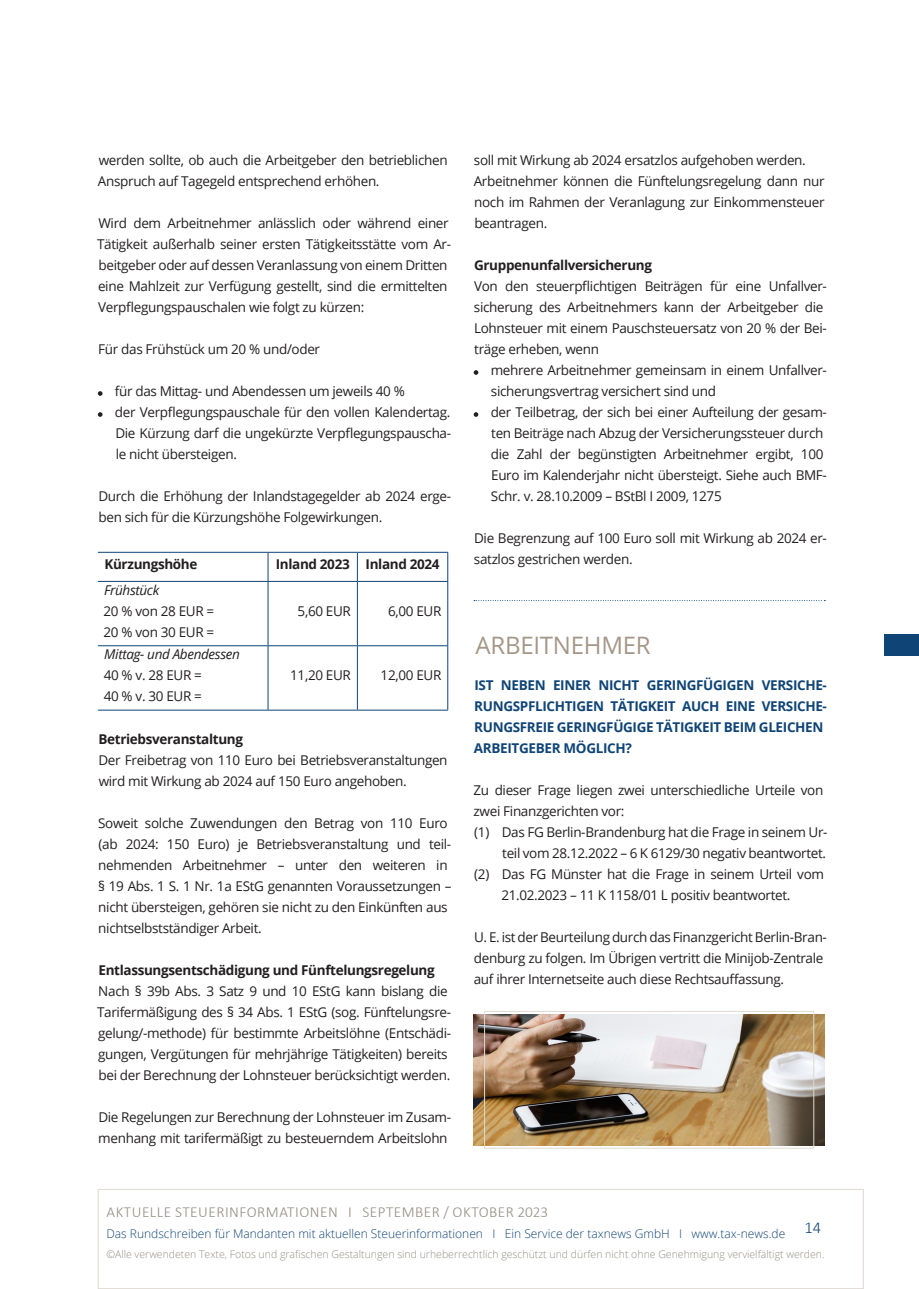
<style>
.page{position:relative;width:919px;height:1289px;background:#fff}
.page>*{position:absolute;margin:0;border:0;box-sizing:border-box;transform-origin:0 0}
.t1{font:24px "Open Sans";letter-spacing:-.01em;color:#a59788}
.t2{font:300 16.5px "Calibri";color:#0f4476}
.t3{font:300 15.3px "Calibri";letter-spacing:.03em;color:#948e83}
.t4{font:13.5px/21px "Open Sans";letter-spacing:-.025em;color:#231f20}
.t5{font:700 13.5px/21px "Open Sans";letter-spacing:-.025em;color:#0f4476}
.t6{font:700 13.5px "Open Sans";letter-spacing:-.025em;color:#231f20}
.t7{font:italic 13.5px "Open Sans";letter-spacing:-.025em;color:#231f20}
.t8{font:300 12px "Open Sans";color:#0f4476}
.t9{font:300 10.5px "Open Sans";color:#948e83}
</style>
<div class="page">
<div style="left:98px;top:1188px;width:765px;height:100px;border:1px solid #dfd9d1"></div>
<svg style="left:98px;top:391px;width:4px;height:5px"></svg>
<svg style="left:98px;top:412px;width:4px;height:5px"></svg>
<svg style="left:98px;top:553px;width:349px;height:156px"></svg>
<hr style="left:98px;top:552px;width:170px;height:1px;background:#0f4476">
<hr style="left:268px;top:552px;width:89px;height:1px;background:#0f4476">
<svg style="left:267px;top:552px;width:1px;height:29px"></svg>
<hr style="left:357px;top:552px;width:91px;height:1px;background:#0f4476">
<svg style="left:357px;top:552px;width:1px;height:29px"></svg>
<svg style="left:447px;top:552px;width:1px;height:29px"></svg>
<hr style="left:98px;top:581px;width:170px;height:1px;background:#0f4476">
<hr style="left:268px;top:581px;width:89px;height:1px;background:#0f4476">
<hr style="left:267px;top:581px;width:1px;height:64px;background:#0f4476">
<hr style="left:357px;top:581px;width:91px;height:1px;background:#0f4476">
<hr style="left:357px;top:581px;width:1px;height:64px;background:#0f4476">
<hr style="left:447px;top:581px;width:1px;height:64px;background:#0f4476">
<hr style="left:98px;top:645px;width:170px;height:1px;background:#0f4476">
<hr style="left:268px;top:645px;width:89px;height:1px;background:#0f4476">
<hr style="left:267px;top:646px;width:1px;height:63px;background:#0f4476">
<hr style="left:357px;top:645px;width:91px;height:1px;background:#0f4476">
<hr style="left:357px;top:646px;width:1px;height:63px;background:#0f4476">
<hr style="left:447px;top:646px;width:1px;height:63px;background:#0f4476">
<hr style="left:98px;top:709px;width:170px;height:1px;background:#0f4476">
<hr style="left:268px;top:709px;width:89px;height:1px;background:#0f4476">
<hr style="left:357px;top:709px;width:91px;height:1px;background:#0f4476">
<svg style="left:473px;top:370px;width:5px;height:5px"></svg>
<svg style="left:473px;top:412px;width:5px;height:5px"></svg>
<div style="left:884px;top:634px;width:34px;height:21px;background:#0f4476"></div>
<img style="left:473px;top:1014px;width:351px;height:131px">
<div style="left:484px;top:1011px;width:330px;height:137px;border:1px solid #dfd9d1"></div>
<svg style="left:474px;top:600px;width:351px;height:1px"></svg>
<p class="t4" style="left:98px;top:149px;width:351px">werden sollte, ob auch die Arbeitgeber den betrieblichen<br>Anspruch auf Tagegeld entsprechend erhöhen.</p>
<p class="t4" style="left:97px;top:212px;width:355px">Wird dem Arbeitnehmer anlässlich oder während einer Tätigkeit außerhalb seiner ersten Tätigkeitsstätte vom Ar&shy;beitgeber oder auf dessen Veranlassung von einem Dritten eine Mahlzeit zur Verfügung gestellt, sind die ermittelten Verpflegungspauschalen wie folgt zu kürzen:</p>
<p class="t4" style="left:98px;top:338px;width:223px">Für das Frühstück um 20 % und/oder</p>
<p class="t4" style="left:115px;top:380px;width:338px">für das Mittag- und Abendessen um jeweils 40 %<br>der Verpflegungspauschale für den vollen Kalendertag.<br>Die Kürzung darf die ungekürzte Verpflegungspauscha&shy;le nicht übersteigen.</p>
<p class="t4" style="left:98px;top:485px;width:354px">Durch die Erhöhung der Inlandstagegelder ab 2024 erge&shy;ben sich für die Kürzungshöhe Folgewirkungen.</p>
<p class="t6" style="left:104px;top:554px;width:94px">Kürzungshöhe</p>
<p class="t6" style="left:276px;top:554px;width:165px">Inland 2023 Inland 2024</p>
<p class="t7" style="left:104px;top:580px;width:57px">Frühstück</p>
<p class="t4" style="left:103px;top:600px;width:112px">20 % von 28 EUR =<br>20 % von 30 EUR =</p>
<p class="t4" style="left:297px;top:600px;width:55px">5,60 EUR</p>
<p class="t4" style="left:388px;top:600px;width:55px">6,00 EUR</p>
<p class="t7" style="left:104px;top:645px;width:137px">Mittag- und Abendessen</p>
<p class="t4" style="left:104px;top:664px;width:100px">40 % v. 28 EUR =<br>40 % v. 30 EUR =</p>
<p class="t4" style="left:290px;top:664px;width:62px">11,20 EUR</p>
<p class="t4" style="left:380px;top:664px;width:62px">12,00 EUR</p>
<p class="t6" style="left:98px;top:729px;width:146px">Betriebsveranstaltung</p>
<p class="t4" style="left:98px;top:748px;width:351px">Der Freibetrag von 110 Euro bei Betriebsveranstaltungen wird mit Wirkung ab 2024 auf 150 Euro angehoben.</p>
<p class="t4" style="left:98px;top:811px;width:355px">Soweit solche Zuwendungen den Betrag von 110 Euro (ab 2024: 150 Euro) je Betriebsveranstaltung und teil&shy;nehmenden Arbeitnehmer – unter den weiteren in § 19 Abs. 1 S. 1 Nr. 1a EStG genannten Voraussetzungen – nicht übersteigen, gehören sie nicht zu den Einkünften aus nichtselbstständiger Arbeit.</p>
<p class="t6" style="left:98px;top:960px;width:338px">Entlassungsentschädigung und Fünftelungsregelung</p>
<p class="t4" style="left:97px;top:979px;width:355px">Nach § 39b Abs. 3 Satz 9 und 10 EStG kann bislang die Tarifermäßigung des § 34 Abs. 1 EStG (sog. Fünftelungsre&shy;gelung/-methode) für bestimmte Arbeitslöhne (Entschädi&shy;gungen, Vergütungen für mehrjährige Tätigkeiten) bereits bei der Berechnung der Lohnsteuer berücksichtigt werden.</p>
<p class="t4" style="left:98px;top:1105px;width:354px">Die Regelungen zur Berechnung der Lohnsteuer im Zusam&shy;menhang mit tarifermäßigt zu besteuerndem Arbeitslohn</p>
<p class="t4" style="left:473px;top:149px;width:352px">soll mit Wirkung ab 2024 ersatzlos aufgehoben werden.<br>Arbeitnehmer können die Fünftelungsregelung dann nur noch im Rahmen der Veranlagung zur Einkommensteuer beantragen.</p>
<p class="t6" style="left:474px;top:255px;width:179px">Gruppenunfallversicherung</p>
<p class="t4" style="left:474px;top:275px;width:354px">Von den steuerpflichtigen Beiträgen für eine Unfallver&shy;sicherung des Arbeitnehmers kann der Arbeitgeber die Lohnsteuer mit einem Pauschsteuersatz von 20 % der Bei&shy;träge erheben, wenn</p>
<p class="t4" style="left:490px;top:359px;width:338px">mehrere Arbeitnehmer gemeinsam in einem Unfallver&shy;sicherungsvertrag versichert sind und<br>der Teilbetrag, der sich bei einer Aufteilung der gesam&shy;ten Beiträge nach Abzug der Versicherungssteuer durch die Zahl der begünstigten Arbeitnehmer ergibt, 100<br>Euro im Kalenderjahr nicht übersteigt. Siehe auch BMF-Schr. v. 28.10.2009 – BStBl I 2009, 1275</p>
<p class="t4" style="left:474px;top:527px;width:354px">Die Begrenzung auf 100 Euro soll mit Wirkung ab 2024 er&shy;satzlos gestrichen werden.</p>
<h1 class="t1" style="left:475px;top:628px;width:177px">ARBEITNEHMER</h1>
<p class="t5" style="left:474px;top:674px;width:354px">IST NEBEN EINER NICHT GERINGFÜGIGEN VERSICHE-RUNGSPFLICHTIGEN TÄTIGKEIT AUCH EINE VERSICHE-RUNGSFREIE GERINGFÜGIGE TÄTIGKEIT BEIM GLEICHEN ARBEITGEBER MÖGLICH?</p>
<p class="t4" style="left:473px;top:779px;width:351px">Zu dieser Frage liegen zwei unterschiedliche Urteile von</p>
<p class="t4" style="left:473px;top:800px;width:152px">zwei Finanzgerichten vor:</p>
<p class="t4" style="left:474px;top:821px;width:355px">(1) Das FG Berlin-Brandenburg hat die Frage in seinem Ur-</p>
<p class="t4" style="left:502px;top:842px;width:325px">teil vom 28.12.2022 – 6 K 6129/30 negativ beantwortet.</p>
<p class="t4" style="left:474px;top:863px;width:351px">(2) Das FG Münster hat die Frage in seinem Urteil vom</p>
<p class="t4" style="left:501px;top:884px;width:290px">21.02.2023 – 11 K 1158/01 L positiv beantwortet.</p>
<p class="t4" style="left:474px;top:926px;width:354px">U. E. ist der Beurteilung durch das Finanzgericht Berlin-Bran&shy;denburg zu folgen. Im Übrigen vertritt die Minijob-Zentrale auf ihrer Internetseite auch diese Rechtsauffassung.</p>
<p class="t3" style="left:107px;top:1202px;width:443px">AKTUELLE STEUERINFORMATIONEN I SEPTEMBER / OKTOBER 2023</p>
<p class="t8" style="left:106px;top:1224px;width:680px">Das Rundschreiben für Mandanten mit aktuellen Steuerinformationen I Ein Service der taxnews GmbH I www.tax-news.de</p>
<p class="t9" style="left:106px;top:1246px;width:719px">©Alle verwendeten Texte, Fotos und grafischen Gestaltungen sind urheberrechtlich geschützt und dürfen nicht ohne Genehmigung vervielfältigt werden.</p>
<p class="t2" style="left:804px;top:1216px;width:18px">14</p>
</div>
